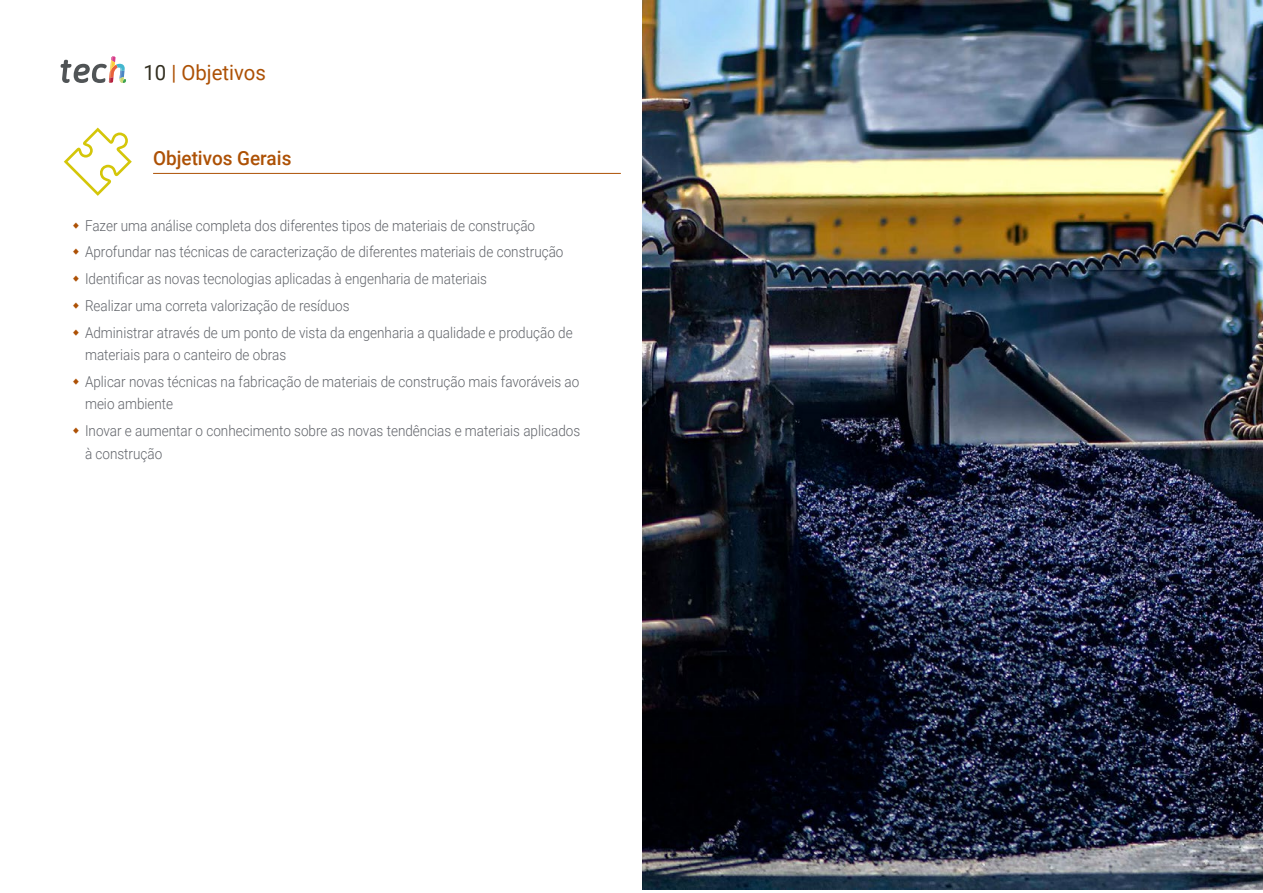
<style>
.page{position:relative;width:1263px;height:893px;background:#fff}
.page>*{position:absolute;margin:0;border:0;box-sizing:border-box;transform-origin:0 0}
.t1{font:21px "Roboto";color:#ad5105}
.t2{font:500 19.5px "Roboto";color:#ad5105}
.t3{font:300 15px/26.7px "Roboto";color:#61646a;scale:.9 1}
.s1{color:#312e20}
</style>
<div class="page">
<hr style="left:153px;top:173px;width:468px;height:1px;background:#ad5105">
<svg style="left:64px;top:128px;width:68px;height:68px"></svg>
<img style="left:642px;top:0;width:621px;height:890px">
<svg style="left:61px;top:56px;width:65px;height:27px"></svg>
<h1 class="t1" style="left:144px;top:57px;width:124px"><span class="s1">10</span> | Objetivos</h1>
<h2 class="t2" style="left:153px;top:144px;width:140px">Objetivos Gerais</h2>
<p class="t3" style="left:85px;top:211px;width:543px">Fazer uma análise completa dos diferentes tipos de materiais de construção Aprofundar nas técnicas de caracterização de diferentes materiais de construção Identificar as novas tecnologias aplicadas à engenharia de materiais<br>Realizar uma correta valorização de resíduos<br>Administrar através de um ponto de vista da engenharia a qualidade e produção de</p>
<p class="t3" style="left:85px;top:341px;width:551px">materiais para o canteiro de obras<br>Aplicar novas técnicas na fabricação de materiais de construção mais favoráveis ao</p>
<p class="t3" style="left:85px;top:390px;width:552px">meio ambiente<br>Inovar e aumentar o conhecimento sobre as novas tendências e materiais aplicados</p>
<p class="t3" style="left:85px;top:439px;width:87px">à construção</p>
</div>
